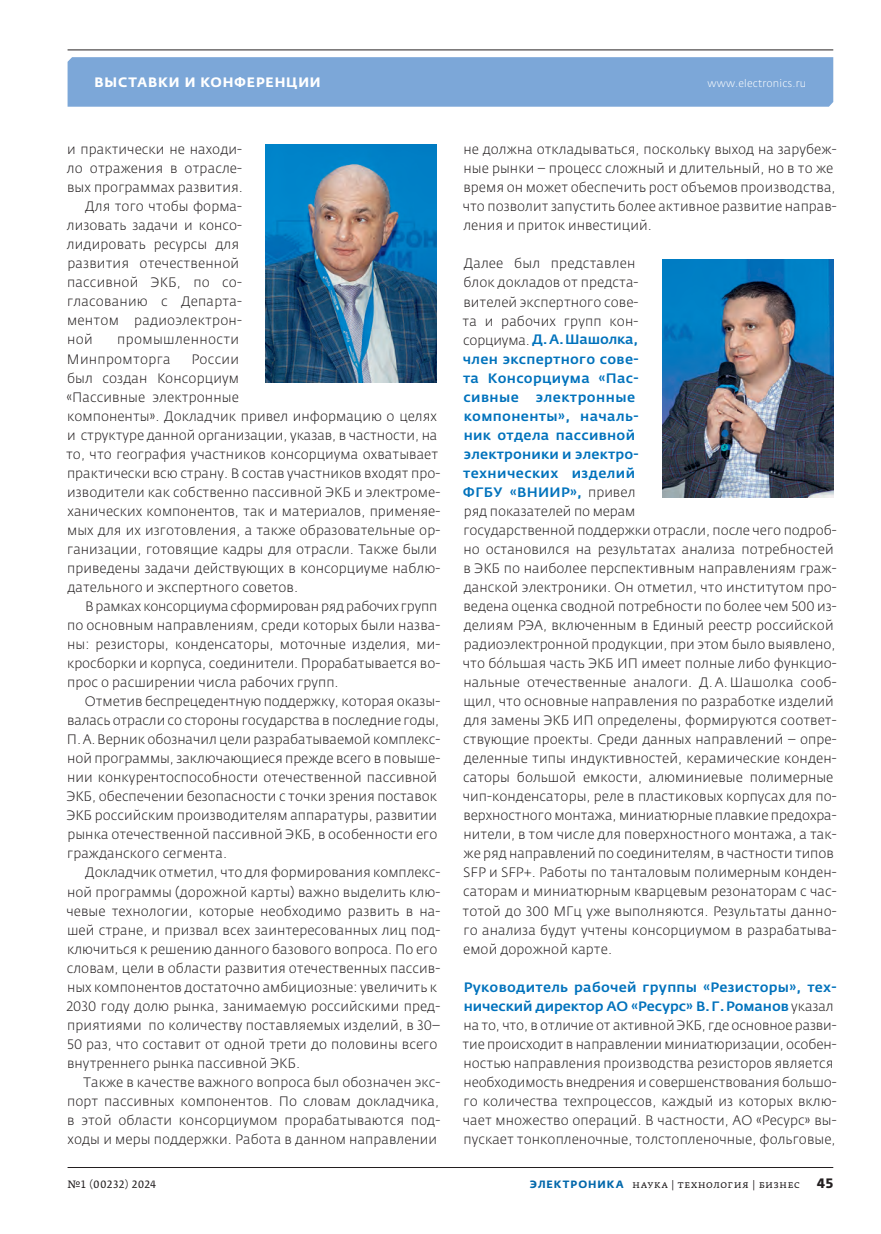
<style>
.page{position:relative;width:881px;height:1234px;background:#fff}
.page>*{position:absolute;margin:0;border:0;box-sizing:border-box;transform-origin:0 0}
.t1{font:300 13.5px/19px "Fedra Sans Pro";letter-spacing:.005em;color:#231f20}
.t2{font:300 13.5px/19px "Fedra Sans Pro";letter-spacing:.025em;color:#231f20}
.t3{font:700 13.5px "Fedra Sans Alt Pro";letter-spacing:.06em;color:#fff}
.t4{font:700 13.5px "Fedra Sans Pro";color:#231f20}
.t5{font:10.5px "Fedra Serif A Pro";letter-spacing:.04em;color:#231f20}
.t6{font:300 10.5px "Fedra Sans Pro";letter-spacing:.015em;color:#fff}
.s1{font-weight:500;color:#0072bc}
.s2{font-family:"Fedra Sans Alt Pro";font-weight:700;color:#0067aa}
</style>
<div class="page">
<div style="left:67px;top:57px;width:765px;height:50px;background:#7ca7d8"></div>
<hr style="left:67px;top:50px;width:765px;height:1px;background:#231f20">
<hr style="left:67px;top:1166px;width:765px;height:1px;background:#231f20">
<img style="left:266px;top:145px;width:171px;height:237px">
<img style="left:662px;top:259px;width:170px;height:238px">
<p class="t3" style="left:95px;top:77px;width:227px">ВЫСТАВКИ И КОНФЕРЕНЦИИ</p>
<p class="t6" style="left:707px;top:79px;width:100px">www.electronics.ru</p>
<p class="t1" style="left:67px;top:141px;width:176px">и практически не находи-</p>
<p class="t1" style="left:67px;top:160px;width:176px">ло отражения в отрасле-</p>
<p class="t1" style="left:67px;top:179px;width:177px">вых программах развития.</p>
<p class="t1" style="left:85px;top:198px;width:158px">Для того чтобы форма-</p>
<p class="t1" style="left:67px;top:217px;width:176px">лизовать задачи и консо-</p>
<p class="t1" style="left:67px;top:236px;width:173px">лидировать ресурсы для</p>
<p class="t1" style="left:67px;top:255px;width:173px">развития отечественной</p>
<p class="t1" style="left:67px;top:274px;width:176px">пассивной ЭКБ, по со-</p>
<p class="t1" style="left:67px;top:293px;width:176px">гласованию с Департа-</p>
<p class="t1" style="left:67px;top:312px;width:176px">ментом радиоэлектрон-</p>
<p class="t1" style="left:67px;top:331px;width:27px">ной</p>
<p class="t2" style="left:67px;top:331px;width:173px;text-indent:50px">промышленности<br>Минпромторга</p>
<p class="t1" style="left:66px;top:350px;width:375px;text-indent:125px">России<br>был создан Консорциум<br>«Пассивные электронные<br>компоненты». Докладчик привел информацию о целях и структуре данной организации, указав, в частности, на то, что география участников консорциума охватывает практически всю страну. В состав участников входят про&shy;изводители как собственно пассивной ЭКБ и электроме&shy;ханических компонентов, так и материалов, применяе&shy;мых для их изготовления, а также образовательные ор&shy;ганизации, готовящие кадры для отрасли. Также были приведены задачи действующих в консорциуме наблю&shy;дательного и экспертного советов.</p>
<p class="t1" style="left:67px;top:598px;width:374px;text-indent:18px">В рамках консорциума сформирован ряд рабочих групп по основным направлениям, среди которых были назва&shy;ны: резисторы, конденсаторы, моточные изделия, ми&shy;кросборки и корпуса, соединители. Прорабатывается во&shy;прос о расширении числа рабочих групп.</p>
<p class="t1" style="left:67px;top:693px;width:375px;text-indent:18px">Отметив беспрецедентную поддержку, которая оказы&shy;валась отрасли со стороны государства в последние годы, П. А. Верник обозначил цели разрабатываемой комплекс&shy;ной программы, заключающиеся прежде всего в повыше&shy;нии конкурентоспособности отечественной пассивной ЭКБ, обеспечении безопасности с точки зрения поставок ЭКБ российским производителям аппаратуры, развитии рынка отечественной пассивной ЭКБ, в особенности его гражданского сегмента.</p>
<p class="t1" style="left:66px;top:864px;width:375px;text-indent:19px">Докладчик отметил, что для формирования комплекс&shy;ной программы (дорожной карты) важно выделить клю&shy;чевые технологии, которые необходимо развить в на&shy;шей стране, и призвал всех заинтересованных лиц под&shy;ключиться к решению данного базового вопроса. По его словам, цели в области развития отечественных пассив&shy;ных компонентов достаточно амбициозные: увеличить к 2030 году долю рынка, занимаемую российскими пред&shy;приятиями по количеству поставляемых изделий, в 30– 50 раз, что составит от одной трети до половины всего внутреннего рынка пассивной ЭКБ.</p>
<p class="t1" style="left:67px;top:1073px;width:374px;text-align:justify;text-indent:16px">Также в качестве важного вопроса был обозначен экс&shy;порт пассивных компонентов. По словам докладчика, в этой области консорциумом прорабатываются под&shy;ходы и меры поддержки. Работа в данном направлении</p>
<p class="t1" style="left:462px;top:141px;width:375px">не должна откладываться, поскольку выход на зарубеж&shy;ные рынки – процесс сложный и длительный, но в то же время он может обеспечить рост объемов производства, что позволит запустить более активное развитие направ&shy;ления и приток инвестиций.</p>
<p class="t1" style="left:462px;top:255px;width:177px">Далее был представлен блок докладов от предста&shy;вителей экспертного сове&shy;та и рабочих групп кон&shy;сорциума. <span class="s1">Д.А.Шашолка, член экспертного сове&shy;та Консорциума «Пас&shy;сивные</span></p>
<p class="t1" style="left:462px;top:388px;width:375px;text-indent:73px"><span class="s1">электронные<br>компоненты», началь-<br>ник отдела пассивной<br>электроники и электро-<br>технических изделий<br>ФГБУ «ВНИИР»,</span> привел<br>ряд показателей по мерам<br>государственной поддержки отрасли, после чего подроб&shy;но остановился на результатах анализа потребностей в ЭКБ по наиболее перспективным направлениям граж&shy;данской электроники. Он отметил, что институтом про&shy;ведена оценка сводной потребности по более чем 500 из&shy;делиям РЭА, включенным в Единый реестр российской радиоэлектронной продукции, при этом было выявлено, что бÓльшая часть ЭКБ ИП имеет полные либо функцио&shy;нальные отечественные аналоги. Д. А. Шашолка сооб&shy;щил, что основные направления по разработке изделий для замены ЭКБ ИП определены, формируются соответ&shy;ствующие проекты. Среди данных направлений – опре&shy;деленные типы индуктивностей, керамические конден&shy;саторы большой емкости, алюминиевые полимерные чип-конденсаторы, реле в пластиковых корпусах для по&shy;верхностного монтажа, миниатюрные плавкие предохра&shy;нители, в том числе для поверхностного монтажа, а так&shy;же ряд направлений по соединителям, в частности типов SFP и SFP+. Работы по танталовым полимерным конден&shy;саторам и миниатюрным кварцевым резонаторам с час&shy;тотой до 300 МГц уже выполняются. Результаты данно&shy;го анализа будут учтены консорциумом в разрабатыва&shy;емой дорожной карте.</p>
<p class="t1" style="left:462px;top:978px;width:375px"><span class="s1">Руководитель рабочей группы «Резисторы», тех&shy;нический директор АО «Ресурс» В.Г.Романов</span> указал на то, что, в отличие от активной ЭКБ, где основное разви&shy;тие происходит в направлении миниатюризации, особен&shy;ностью направления производства резисторов является необходимость внедрения и совершенствования большо&shy;го количества техпроцессов, каждый из которых вклю&shy;чает множество операций. В частности, АО «Ресурс» вы&shy;пускает тонкопленочные, толстопленочные, фольговые,</p>
<p class="t5" style="left:68px;top:1177px;width:90px">№1 (00232) 2024</p>
<p class="t5" style="left:529px;top:1177px;width:272px"><span class="s2">ЭЛЕКТРОНИКА</span> наука | технология | бизнес</p>
<p class="t4" style="left:816px;top:1177px;width:18px">45</p>
</div>
